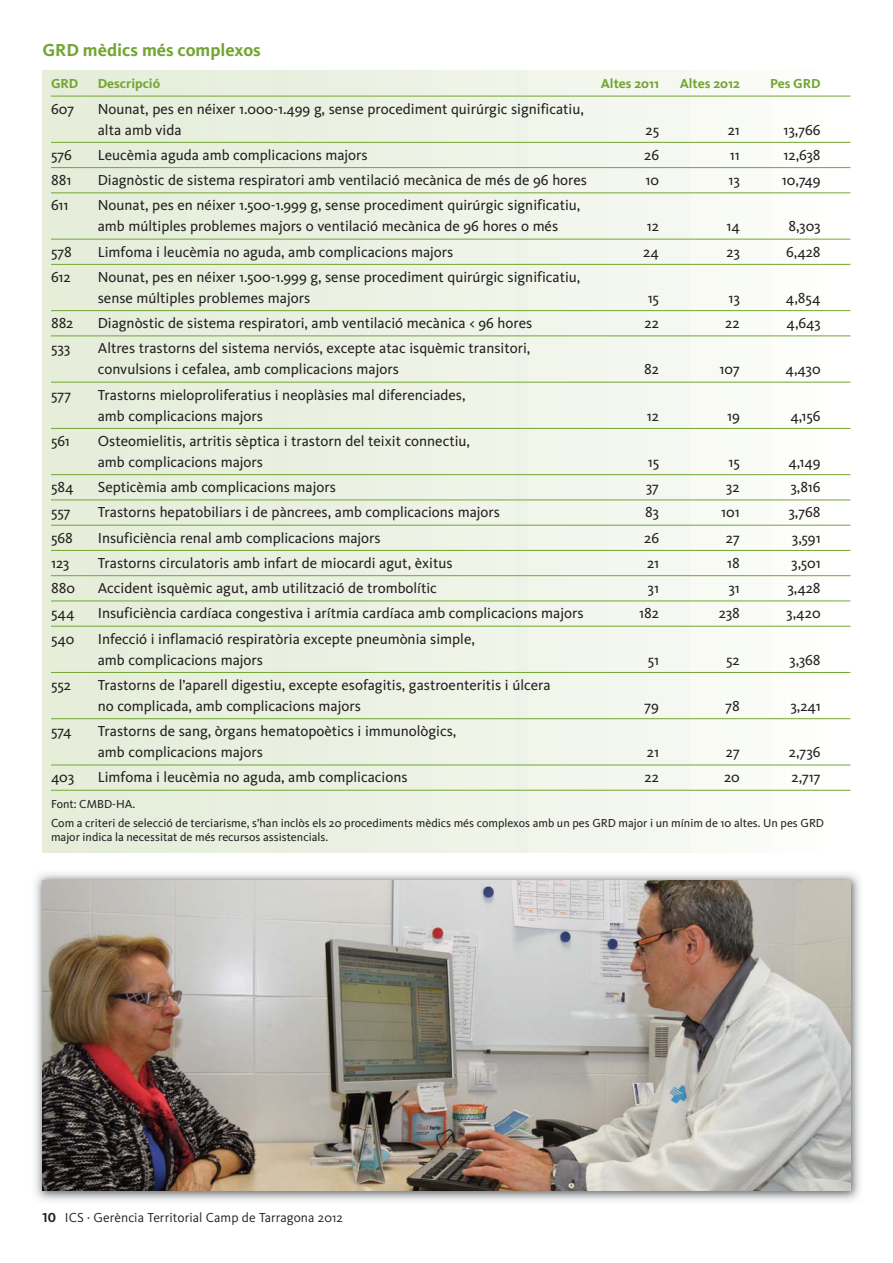
<style>
.page{position:relative;width:893px;height:1263px;background:#fff}
.page>*{position:absolute;margin:0;border:0;box-sizing:border-box;transform-origin:0 0}
.t1{font:700 18px "Kievit";color:#73a533}
.t2{font:15px/21px "Kievit";color:#231f20}
.t3{font:13.5px "Kievit";letter-spacing:.005em;color:#231f20}
.t4{font:700 13.5px "Kievit";color:#73a533}
.t5{font:12px/18.6px "Kievit";color:#231f20}
.s1{font-family:"Kievit Bold SC"}
</style>
<div class="page">
<hr style="left:51px;top:96px;width:799px;height:1px;background:#73a533">
<hr style="left:51px;top:142px;width:799px;height:1px;background:#73a533">
<hr style="left:51px;top:167px;width:799px;height:1px;background:#73a533">
<hr style="left:51px;top:192px;width:799px;height:1px;background:#73a533">
<hr style="left:51px;top:239px;width:799px;height:1px;background:#73a533">
<hr style="left:51px;top:264px;width:799px;height:1px;background:#73a533">
<hr style="left:51px;top:310px;width:799px;height:1px;background:#73a533">
<hr style="left:51px;top:335px;width:799px;height:1px;background:#73a533">
<hr style="left:51px;top:382px;width:799px;height:1px;background:#73a533">
<hr style="left:51px;top:428px;width:799px;height:1px;background:#73a533">
<hr style="left:51px;top:474px;width:799px;height:1px;background:#73a533">
<hr style="left:51px;top:499px;width:799px;height:1px;background:#73a533">
<hr style="left:51px;top:525px;width:799px;height:1px;background:#73a533">
<hr style="left:51px;top:550px;width:799px;height:1px;background:#73a533">
<hr style="left:51px;top:575px;width:799px;height:1px;background:#73a533">
<hr style="left:51px;top:600px;width:799px;height:1px;background:#73a533">
<hr style="left:51px;top:626px;width:799px;height:1px;background:#73a533">
<hr style="left:51px;top:672px;width:799px;height:1px;background:#73a533">
<hr style="left:51px;top:718px;width:799px;height:1px;background:#73a533">
<hr style="left:51px;top:764px;width:799px;height:1px;background:#73a533">
<hr style="left:51px;top:790px;width:799px;height:1px;background:#73a533">
<img style="left:35px;top:873px;width:825px;height:328px">
<img style="left:43px;top:880px;width:807px;height:311px">
<p class="t1" style="left:43px;top:43px;width:220px">GRD mèdics més complexos</p>
<p class="t4" style="left:51px;top:79px;width:29px">GRD</p>
<p class="t4" style="left:98px;top:79px;width:64px">Descripció</p>
<p class="t4" style="left:601px;top:79px;width:60px">Altes 2011</p>
<p class="t4" style="left:680px;top:79px;width:62px">Altes 2012</p>
<p class="t4" style="left:770px;top:79px;width:52px">Pes GRD</p>
<p class="t2" style="left:51px;top:99px;width:25px">607</p>
<p class="t2" style="left:98px;top:99px;width:488px">Nounat, pes en néixer 1.000-1.499 g, sense procediment quirúrgic significatiu, alta amb vida</p>
<p class="t2" style="left:646px;top:120px;width:15px">25</p>
<p class="t2" style="left:728px;top:120px;width:14px">21</p>
<p class="t2" style="left:783px;top:120px;width:39px">13,766</p>
<p class="t2" style="left:51px;top:146px;width:23px">576</p>
<p class="t2" style="left:98px;top:146px;width:271px">Leucèmia aguda amb complicacions majors</p>
<p class="t2" style="left:644px;top:146px;width:17px">26</p>
<p class="t2" style="left:730px;top:146px;width:11px">11</p>
<p class="t2" style="left:784px;top:146px;width:39px">12,638</p>
<p class="t2" style="left:51px;top:171px;width:22px">881</p>
<p class="t2" style="left:98px;top:171px;width:491px">Diagnòstic de sistema respiratori amb ventilació mecànica de més de 96 hores</p>
<p class="t2" style="left:645px;top:171px;width:15px">10</p>
<p class="t2" style="left:728px;top:171px;width:13px">13</p>
<p class="t2" style="left:782px;top:171px;width:40px">10,749</p>
<p class="t2" style="left:51px;top:196px;width:19px">611</p>
<p class="t2" style="left:98px;top:196px;width:484px">Nounat, pes en néixer 1.500-1.999 g, sense procediment quirúrgic significatiu, amb múltiples problemes majors o ventilació mecànica de 96 hores o més</p>
<p class="t2" style="left:647px;top:217px;width:14px">12</p>
<p class="t2" style="left:726px;top:217px;width:15px">14</p>
<p class="t2" style="left:788px;top:217px;width:34px">8,303</p>
<p class="t2" style="left:51px;top:242px;width:22px">578</p>
<p class="t2" style="left:98px;top:242px;width:357px">Limfoma i leucèmia no aguda, amb complicacions majors</p>
<p class="t2" style="left:643px;top:242px;width:17px">24</p>
<p class="t2" style="left:726px;top:242px;width:15px">23</p>
<p class="t2" style="left:786px;top:242px;width:36px">6,428</p>
<p class="t2" style="left:51px;top:268px;width:21px">612</p>
<p class="t2" style="left:98px;top:268px;width:484px">Nounat, pes en néixer 1.500-1.999 g, sense procediment quirúrgic significatiu, sense múltiples problemes majors</p>
<p class="t2" style="left:648px;top:289px;width:13px">15</p>
<p class="t2" style="left:728px;top:289px;width:13px">13</p>
<p class="t2" style="left:786px;top:289px;width:36px">4,854</p>
<p class="t2" style="left:51px;top:314px;width:24px">882</p>
<p class="t2" style="left:98px;top:314px;width:436px">Diagnòstic de sistema respiratori, amb ventilació mecànica &lt; 96 hores</p>
<p class="t2" style="left:644px;top:314px;width:16px">22</p>
<p class="t2" style="left:725px;top:314px;width:16px">22</p>
<p class="t2" style="left:786px;top:314px;width:36px">4,643</p>
<p class="t2" style="left:51px;top:339px;width:21px">533</p>
<p class="t2" style="left:98px;top:339px;width:434px">Altres trastorns del sistema nerviós, excepte atac isquèmic transitori, convulsions i cefalea, amb complicacions majors</p>
<p class="t2" style="left:644px;top:360px;width:16px">82</p>
<p class="t2" style="left:719px;top:360px;width:22px">107</p>
<p class="t2" style="left:785px;top:360px;width:37px">4,430</p>
<p class="t2" style="left:51px;top:385px;width:22px">577</p>
<p class="t2" style="left:98px;top:385px;width:369px">Trastorns mieloproliferatius i neoplàsies mal diferenciades, amb complicacions majors</p>
<p class="t2" style="left:51px;top:432px;width:20px">561</p>
<p class="t2" style="left:98px;top:432px;width:374px">Osteomielitis, artritis sèptica i trastorn del teixit connectiu, amb complicacions majors</p>
<p class="t2" style="left:647px;top:406px;width:14px">12</p>
<p class="t2" style="left:727px;top:406px;width:14px">19</p>
<p class="t2" style="left:790px;top:406px;width:32px">4,156</p>
<p class="t2" style="left:648px;top:453px;width:13px">15</p>
<p class="t2" style="left:728px;top:453px;width:13px">15</p>
<p class="t2" style="left:788px;top:453px;width:34px">4,149</p>
<p class="t2" style="left:51px;top:478px;width:24px">584</p>
<p class="t2" style="left:98px;top:478px;width:240px">Septicèmia amb complicacions majors</p>
<p class="t2" style="left:646px;top:478px;width:15px">37</p>
<p class="t2" style="left:726px;top:478px;width:15px">32</p>
<p class="t2" style="left:790px;top:478px;width:32px">3,816</p>
<p class="t2" style="left:51px;top:503px;width:21px">557</p>
<p class="t2" style="left:98px;top:503px;width:404px">Trastorns hepatobiliars i de pàncrees, amb complicacions majors</p>
<p class="t2" style="left:645px;top:503px;width:15px">83</p>
<p class="t2" style="left:721px;top:503px;width:20px">101</p>
<p class="t2" style="left:788px;top:503px;width:34px">3,768</p>
<p class="t2" style="left:51px;top:528px;width:23px">568</p>
<p class="t2" style="left:98px;top:528px;width:284px">Insuficiència renal amb complicacions majors</p>
<p class="t2" style="left:644px;top:528px;width:17px">26</p>
<p class="t2" style="left:726px;top:528px;width:15px">27</p>
<p class="t2" style="left:792px;top:528px;width:30px">3,591</p>
<p class="t2" style="left:51px;top:554px;width:20px">123</p>
<p class="t2" style="left:98px;top:554px;width:356px">Trastorns circulatoris amb infart de miocardi agut, èxitus</p>
<p class="t2" style="left:647px;top:554px;width:14px">21</p>
<p class="t2" style="left:727px;top:554px;width:14px">18</p>
<p class="t2" style="left:791px;top:554px;width:31px">3,501</p>
<p class="t2" style="left:51px;top:579px;width:26px">880</p>
<p class="t2" style="left:98px;top:579px;width:341px">Accident isquèmic agut, amb utilització de trombolític</p>
<p class="t2" style="left:648px;top:579px;width:13px">31</p>
<p class="t2" style="left:728px;top:579px;width:13px">31</p>
<p class="t2" style="left:787px;top:579px;width:35px">3,428</p>
<p class="t2" style="left:51px;top:604px;width:25px">544</p>
<p class="t2" style="left:98px;top:604px;width:487px">Insuficiència cardíaca congestiva i arítmia cardíaca amb complicacions majors</p>
<p class="t2" style="left:639px;top:604px;width:21px">182</p>
<p class="t2" style="left:719px;top:604px;width:23px">238</p>
<p class="t2" style="left:786px;top:604px;width:36px">3,420</p>
<p class="t2" style="left:51px;top:629px;width:25px">540</p>
<p class="t2" style="left:98px;top:629px;width:379px">Infecció i inflamació respiratòria excepte pneumònia simple, amb complicacions majors</p>
<p class="t2" style="left:648px;top:650px;width:13px">51</p>
<p class="t2" style="left:726px;top:650px;width:15px">52</p>
<p class="t2" style="left:789px;top:650px;width:33px">3,368</p>
<p class="t2" style="left:51px;top:676px;width:22px">552</p>
<p class="t2" style="left:98px;top:676px;width:454px">Trastorns de l’aparell digestiu, excepte esofagitis, gastroenteritis i úlcera no complicada, amb complicacions majors</p>
<p class="t2" style="left:51px;top:722px;width:22px">574</p>
<p class="t2" style="left:98px;top:722px;width:360px">Trastorns de sang, òrgans hematopoètics i immunològics, amb complicacions majors</p>
<p class="t2" style="left:644px;top:697px;width:16px">79</p>
<p class="t2" style="left:726px;top:697px;width:16px">78</p>
<p class="t2" style="left:790px;top:697px;width:32px">3,241</p>
<p class="t2" style="left:647px;top:743px;width:14px">21</p>
<p class="t2" style="left:726px;top:743px;width:15px">27</p>
<p class="t2" style="left:789px;top:743px;width:33px">2,736</p>
<p class="t2" style="left:51px;top:768px;width:25px">403</p>
<p class="t2" style="left:98px;top:768px;width:311px">Limfoma i leucèmia no aguda, amb complicacions</p>
<p class="t2" style="left:644px;top:768px;width:16px">22</p>
<p class="t2" style="left:724px;top:768px;width:17px">20</p>
<p class="t2" style="left:791px;top:768px;width:31px">2,717</p>
<p class="t5" style="left:51px;top:796px;width:775px">Font: CMBD-HA.<br>Com a criteri de selecció de terciarisme, s’han inclòs els 20 procediments mèdics més complexos amb un pes GRD major i un mínim de 10 altes. Un pes GRD</p>
<p class="t5" style="left:51px;top:829px;width:279px">major indica la necessitat de més recursos assistencials.</p>
<p class="t3" style="left:43px;top:1212px;width:302px"><span class="s1">10</span> ICS · Gerència Territorial Camp de Tarragona 2012</p>
</div>
